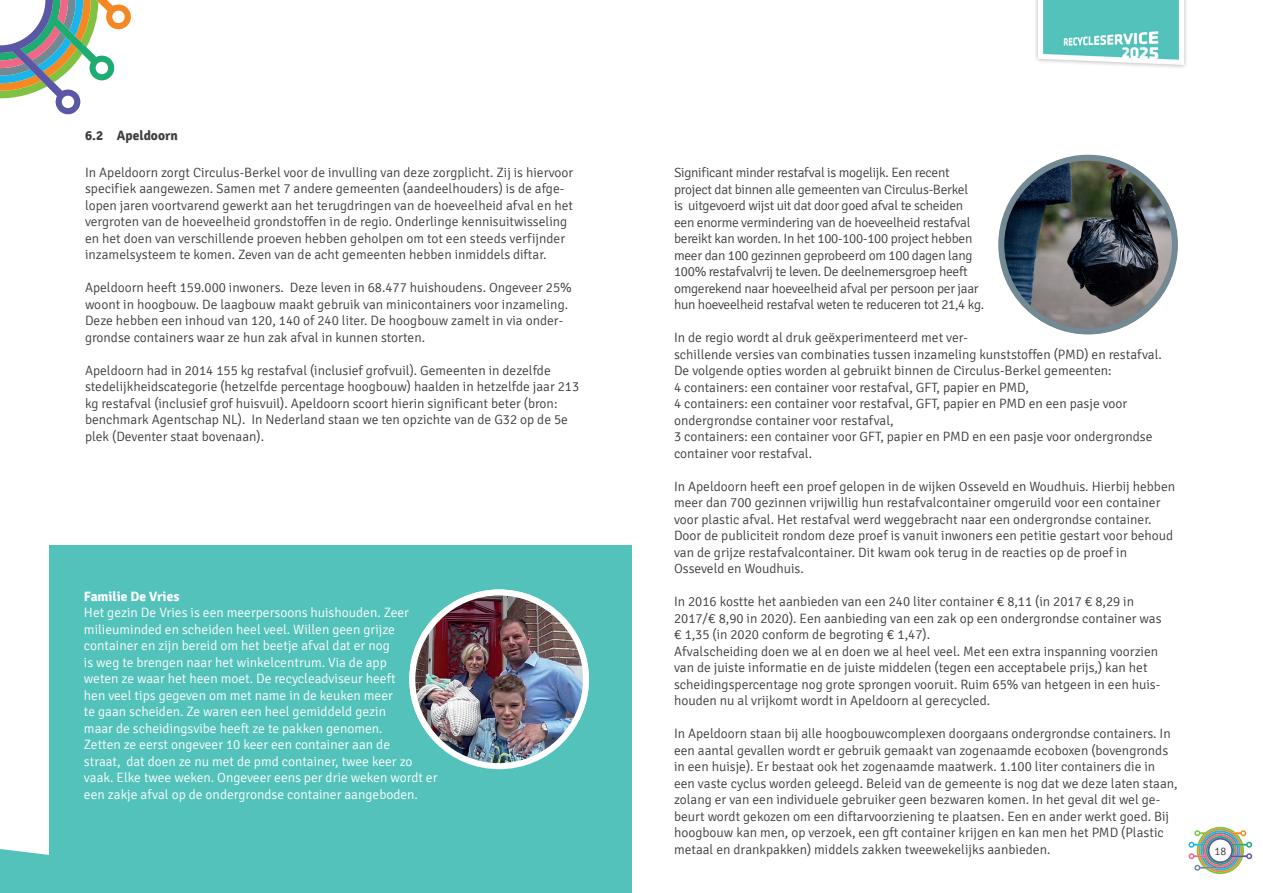
<style>
.page{position:relative;width:1263px;height:893px;background:#fff}
.page>*{position:absolute;margin:0;border:0;box-sizing:border-box;transform-origin:0 0}
.t1{font:300 13.5px/16.5px "Signika";color:#3e3e3f}
.t2{font:300 13.5px/16.5px "Signika";color:#fff}
.t3{font:300 13.5px/16.5px "Signika";letter-spacing:-.02em;color:#3e3e3f}
.t4{font:700 13.5px "Signika";color:#fff}
.t5{font:700 13.5px "Signika";color:#3e3e3f}
.t6{font:300 11.25px "Signika";color:#3e3e3f}
</style>
<div class="page">
<div style="left:1034px;top:0;width:154px;height:69px;background:#231f20;opacity:.35"></div>
<img style="left:1039px;top:0;width:144px;height:69px">
<svg style="left:0;top:545px;width:1253px;height:348px"></svg>
<svg style="left:1188px;top:827px;width:64px;height:47px"></svg>
<div style="left:49px;top:546px;width:582px;height:347px;background:#53c2bb"></div>
<svg style="left:0;top:0;width:131px;height:115px"></svg>
<img style="left:998px;top:155px;width:180px;height:179px;border-radius:90px">
<div style="left:998px;top:155px;width:180px;height:179px;border:6px solid #738993;border-radius:50%"></div>
<img style="left:409px;top:589px;width:180px;height:180px;border-radius:90px">
<div style="left:409px;top:589px;width:180px;height:180px;border:6px solid #fff;border-radius:50%"></div>
<p class="t5" style="left:85px;top:127px;width:94px">6.2 Apeldoorn</p>
<p class="t1" style="left:85px;top:164px;width:490px">In Apeldoorn zorgt Circulus-Berkel voor de invulling van deze zorgplicht. Zij is hiervoor specifiek aangewezen. Samen met 7 andere gemeenten (aandeelhouders) is de afge&shy;lopen jaren voortvarend gewerkt aan het terugdringen van de hoeveelheid afval en het vergroten van de hoeveelheid grondstoffen in de regio. Onderlinge kennisuitwisseling en het doen van verschillende proeven hebben geholpen om tot een steeds verfijnder inzamelsysteem te komen. Zeven van de acht gemeenten hebben inmiddels diftar.</p>
<p class="t1" style="left:85px;top:280px;width:488px">Apeldoorn heeft 159.000 inwoners. Deze leven in 68.477 huishoudens. Ongeveer 25% woont in hoogbouw. De laagbouw maakt gebruik van minicontainers voor inzameling.<br>Deze hebben een inhoud van 120, 140 of 240 liter. De hoogbouw zamelt in via onder&shy;grondse containers waar ze hun zak afval in kunnen storten.</p>
<p class="t1" style="left:85px;top:362px;width:496px">Apeldoorn had in 2014 155 kg restafval (inclusief grofvuil). Gemeenten in dezelfde stedelijkheidscategorie (hetzelfde percentage hoogbouw) haalden in hetzelfde jaar 213 kg restafval (inclusief grof huisvuil). Apeldoorn scoort hierin significant beter (bron: benchmark Agentschap NL). In Nederland staan we ten opzichte van de G32 op de 5e plek (Deventer staat bovenaan).</p>
<p class="t4" style="left:84px;top:588px;width:97px">Familie De Vries</p>
<p class="t2" style="left:84px;top:604px;width:355px">Het gezin De Vries is een meerpersoons huishouden. Zeer milieuminded en scheiden heel veel. Willen geen grijze container en zijn bereid om het beetje afval dat er nog<br>is weg te brengen naar het winkelcentrum. Via de app<br>weten ze waar het heen moet. De recycleadviseur heeft<br>hen veel tips gegeven om met name in de keuken meer<br>te gaan scheiden. Ze waren een heel gemiddeld gezin<br>maar de scheidingsvibe heeft ze te pakken genomen.<br>Zetten ze eerst ongeveer 10 keer een container aan de<br>straat, dat doen ze nu met de pmd container, twee keer zo vaak. Elke twee weken. Ongeveer eens per drie weken wordt er een zakje afval op de ondergrondse container aangeboden.</p>
<p class="t3" style="left:674px;top:165px;width:312px">Significant minder restafval is mogelijk. Een recent project dat binnen alle gemeenten van Circulus-Berkel<br>is uitgevoerd wijst uit dat door goed afval te scheiden een enorme vermindering van de hoeveelheid restafval bereikt kan worden. In het 100-100-100 project hebben meer dan 100 gezinnen geprobeerd om 100 dagen lang 100% restafvalvrij te leven. De deelnemersgroep heeft omgerekend naar hoeveelheid afval per persoon per jaar hun hoeveelheid restafval weten te reduceren tot 21,4 kg.</p>
<p class="t1" style="left:674px;top:329px;width:489px">In de regio wordt al druk geëxperimenteerd met ver-<br>schillende versies van combinaties tussen inzameling kunststoffen (PMD) en restafval.<br>De volgende opties worden al gebruikt binnen de Circulus-Berkel gemeenten:<br>4 containers: een container voor restafval, GFT, papier en PMD,<br>4 containers: een container voor restafval, GFT, papier en PMD en een pasje voor ondergrondse container voor restafval,<br>3 containers: een container voor GFT, papier en PMD en een pasje voor ondergrondse container voor restafval.</p>
<p class="t1" style="left:674px;top:478px;width:503px">In Apeldoorn heeft een proef gelopen in de wijken Osseveld en Woudhuis. Hierbij hebben meer dan 700 gezinnen vrijwillig hun restafvalcontainer omgeruild voor een container voor plastic afval. Het restafval werd weggebracht naar een ondergrondse container.<br>Door de publiciteit rondom deze proef is vanuit inwoners een petitie gestart voor behoud van de grijze restafvalcontainer. Dit kwam ook terug in de reacties op de proef in Osseveld en Woudhuis.</p>
<p class="t1" style="left:674px;top:593px;width:489px">In 2016 kostte het aanbieden van een 240 liter container € 8,11 (in 2017 € 8,29 in 2017/€ 8,90 in 2020). Een aanbieding van een zak op een ondergrondse container was € 1,35 (in 2020 conform de begroting € 1,47).<br>Afvalscheiding doen we al en doen we al heel veel. Met een extra inspanning voorzien van de juiste informatie en de juiste middelen (tegen een acceptabele prijs,) kan het scheidingspercentage nog grote sprongen vooruit. Ruim 65% van hetgeen in een huis&shy;houden nu al vrijkomt wordt in Apeldoorn al gerecycled.</p>
<p class="t1" style="left:674px;top:725px;width:505px">In Apeldoorn staan bij alle hoogbouwcomplexen doorgaans ondergrondse containers. In een aantal gevallen wordt er gebruik gemaakt van zogenaamde ecoboxen (bovengronds in een huisje). Er bestaat ook het zogenaamde maatwerk. 1.100 liter containers die in een vaste cyclus worden geleegd. Beleid van de gemeente is nog dat we deze laten staan, zolang er van een individuele gebruiker geen bezwaren komen. In het geval dit wel ge&shy;beurt wordt gekozen om een diftarvoorziening te plaatsen. Een en ander werkt goed. Bij hoogbouw kan men, op verzoek, een gft container krijgen en kan men het PMD (Plastic metaal en drankpakken) middels zakken tweewekelijks aanbieden.</p>
<p class="t6" style="left:1214px;top:845px;width:13px">18</p>
</div>
